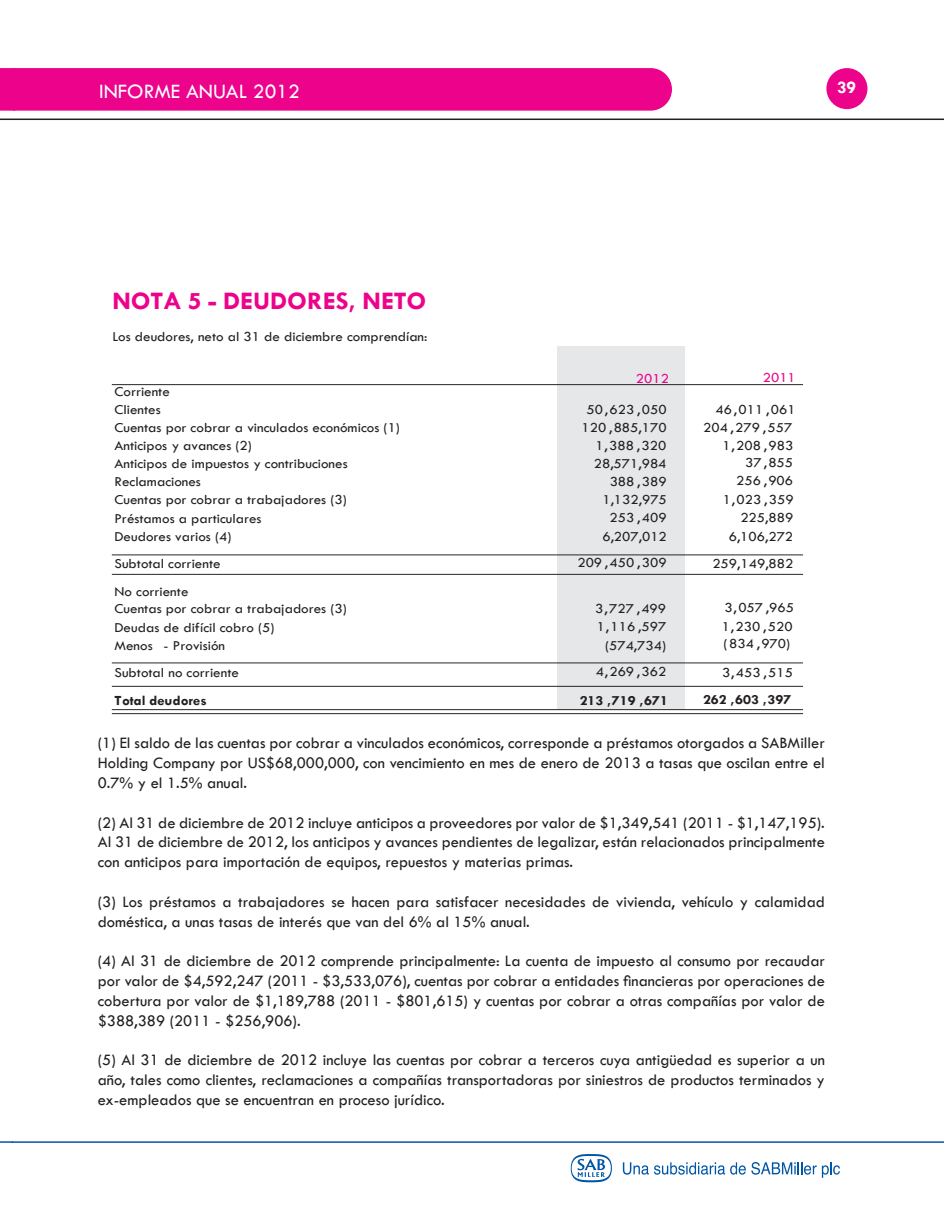
<style>
.page{position:relative;width:944px;height:1217px;background:#fff}
.page>*{position:absolute;margin:0;border:0;box-sizing:border-box;transform-origin:0 0}
.t1{font:700 25.5px "Tw Cen";letter-spacing:-.005em;color:#ed028c;scale:1.06 1}
.t2{font:21.3px "Tw Cen";color:#fff}
.t3{font:700 18px "Tw Cen";color:#fff}
.t4{font:16.5px/19.8px "Tw Cen";color:#231f20;text-align:justify}
.t5{font:14.1px/18.1px "Tw Cen";color:#231f20;scale:1.06 1}
.t6{font:700 14.1px "Tw Cen";color:#231f20;scale:1.06 1}
.t7{font:14.1px "Tw Cen";color:#ed028c;scale:1.06 1}
</style>
<div class="page">
<div style="left:826px;top:68px;width:41px;height:41px;background:#ed028c;border-radius:50%"></div>
<hr style="left:0;top:118px;width:944px;height:2px;background:#231f20">
<svg style="left:0;top:1141px;width:13px;height:1px"></svg>
<svg style="left:571px;top:1154px;width:41px;height:28px"></svg>
<svg style="left:623px;top:1162px;width:217px;height:15px"></svg>
<hr style="left:13px;top:1140px;width:931px;height:2px;background:#0155a5">
<div style="left:0;top:68px;width:672px;height:43px;background:#ed028c"></div>
<div style="left:557px;top:346px;width:128px;height:363px;background:#e6e7e9"></div>
<hr style="left:112px;top:685px;width:691px;height:1px;background:#231f20">
<hr style="left:112px;top:662px;width:691px;height:1px;background:#231f20">
<hr style="left:112px;top:573px;width:691px;height:1px;background:#231f20">
<hr style="left:112px;top:554px;width:691px;height:1px;background:#231f20">
<hr style="left:112px;top:384px;width:691px;height:1px;background:#231f20">
<hr style="left:112px;top:709px;width:691px;height:1px;background:#231f20">
<hr style="left:112px;top:713px;width:691px;height:1px;background:#231f20">
<p class="t2" style="left:99px;top:79px;width:202px">INFORME ANUAL 2012</p>
<p class="t3" style="left:837px;top:77px;width:21px">39</p>
<h1 class="t1" style="left:113px;top:285px;width:298px">NOTA 5 - DEUDORES, NETO</h1>
<p class="t5" style="left:113px;top:327px;width:299px">Los deudores, neto al 31 de diciembre comprendían:</p>
<p class="t5" style="left:114px;top:382px;width:271px">Corriente<br>Clientes<br>Cuentas por cobrar a vinculados económicos (1)<br>Anticipos y avances (2)<br>Anticipos de impuestos y contribuciones<br>Reclamaciones<br>Cuentas por cobrar a trabajadores (3)<br>Préstamos a particulares<br>Deudores varios (4)</p>
<p class="t5" style="left:115px;top:549px;width:102px;line-height:28px">Subtotal corriente<br>No corriente</p>
<p class="t5" style="left:115px;top:599px;width:221px">Cuentas por cobrar a trabajadores (3)<br>Deudas de difícil cobro (5)<br>Menos - Provisión</p>
<p class="t5" style="left:115px;top:663px;width:119px">Subtotal no corriente</p>
<p class="t6" style="left:115px;top:691px;width:89px">Total deudores</p>
<p class="t7" style="left:636px;top:369px;width:33px">2012</p>
<p class="t7" style="left:763px;top:369px;width:33px">2011</p>
<p class="t5" style="left:586px;top:400px;width:77px">50,623 ,050</p>
<p class="t5" style="left:716px;top:400px;width:77px">46,011 ,061</p>
<p class="t5" style="left:581px;top:418px;width:82px">120 ,885,170</p>
<p class="t5" style="left:703px;top:418px;width:86px">204 ,279 ,557</p>
<p class="t5" style="left:595px;top:436px;width:68px">1,388 ,320</p>
<p class="t5" style="left:722px;top:436px;width:68px">1,208 ,983</p>
<p class="t5" style="left:594px;top:454px;width:70px">28,571,984</p>
<p class="t5" style="left:745px;top:453px;width:47px">37,855</p>
<p class="t5" style="left:610px;top:472px;width:55px">388 ,389</p>
<p class="t5" style="left:736px;top:471px;width:55px">256 ,906</p>
<p class="t5" style="left:602px;top:490px;width:62px">1,132,975</p>
<p class="t5" style="left:723px;top:490px;width:68px">1,023 ,359</p>
<p class="t5" style="left:610px;top:508px;width:55px">253 ,409</p>
<p class="t5" style="left:740px;top:508px;width:51px">225,889</p>
<p class="t5" style="left:602px;top:527px;width:62px">6,207,012</p>
<p class="t5" style="left:729px;top:527px;width:62px">6,106,272</p>
<p class="t5" style="left:577px;top:553px;width:86px">209 ,450 ,309</p>
<p class="t5" style="left:712px;top:554px;width:78px">259,149,882</p>
<p class="t5" style="left:595px;top:599px;width:68px">3,727 ,499</p>
<p class="t5" style="left:724px;top:598px;width:67px">3,057 ,965</p>
<p class="t5" style="left:597px;top:617px;width:67px">1,116 ,597</p>
<p class="t5" style="left:722px;top:617px;width:68px">1,230 ,520</p>
<p class="t5" style="left:605px;top:636px;width:59px">(574,734)</p>
<p class="t5" style="left:724px;top:633px;width:64px">(834 ,970)</p>
<p class="t5" style="left:596px;top:662px;width:68px">4,269 ,362</p>
<p class="t5" style="left:722px;top:663px;width:68px">3,453 ,515</p>
<p class="t6" style="left:580px;top:692px;width:85px">213 ,719 ,671</p>
<p class="t6" style="left:703px;top:691px;width:85px">262 ,603 ,397</p>
<p class="t4" style="left:98px;top:733px;width:729px">(1) El saldo de las cuentas por cobrar a vinculados económicos, corresponde a préstamos otorgados a SABMiller Holding Company por US$68,000,000, con vencimiento en mes de enero de 2013 a tasas que oscilan entre el 0.7% y el 1.5% anual.</p>
<p class="t4" style="left:98px;top:812px;width:729px">(2) Al 31 de diciembre de 2012 incluye anticipos a proveedores por valor de $1,349,541 (2011 - $1,147,195).<br>Al 31 de diciembre de 2012, los anticipos y avances pendientes de legalizar, están relacionados principalmente con anticipos para importación de equipos, repuestos y materias primas.</p>
<p class="t4" style="left:98px;top:891px;width:729px">(3) Los préstamos a trabajadores se hacen para satisfacer necesidades de vivienda, vehículo y calamidad doméstica, a unas tasas de interés que van del 6% al 15% anual.</p>
<p class="t4" style="left:98px;top:950px;width:729px">(4) Al 31 de diciembre de 2012 comprende principalmente: La cuenta de impuesto al consumo por recaudar por valor de $4,592,247 (2011 - $3,533,076), cuentas por cobrar a entidades financieras por operaciones de cobertura por valor de $1,189,788 (2011 - $801,615) y cuentas por cobrar a otras compañías por valor de $388,389 (2011 - $256,906).</p>
<p class="t4" style="left:98px;top:1049px;width:729px">(5) Al 31 de diciembre de 2012 incluye las cuentas por cobrar a terceros cuya antigüedad es superior a un año, tales como clientes, reclamaciones a compañías transportadoras por siniestros de productos terminados y ex-empleados que se encuentran en proceso jurídico.</p>
</div>
